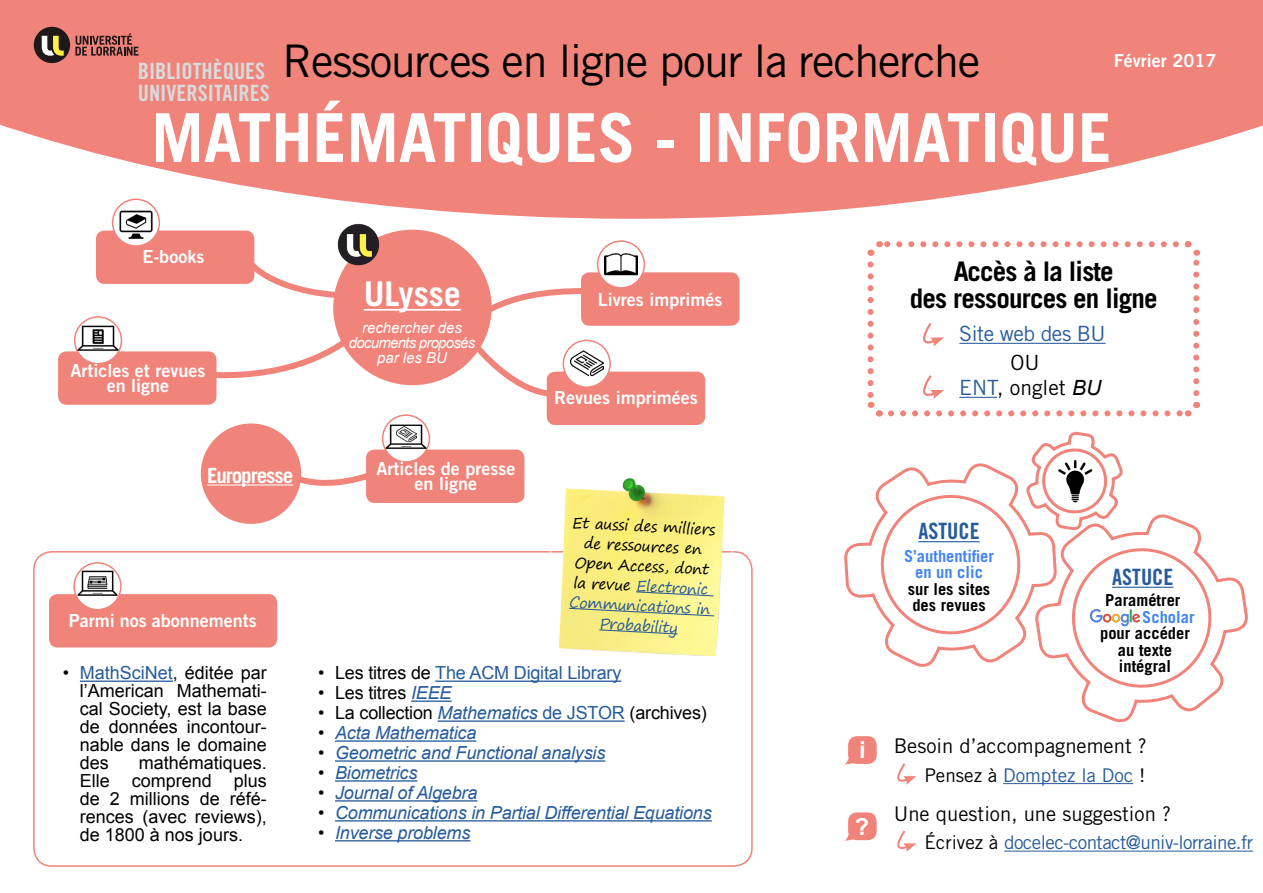
<style>
.page{position:relative;width:1263px;height:893px;background:#fff}
.page>*{position:absolute;margin:0;border:0;box-sizing:border-box;transform-origin:0 0}
.t1{font:700 67.5px "Trade Gothic LT Std";color:#fff}
.t2{font:45px "Trade Gothic LT Std";letter-spacing:-.03em;color:#000}
.t3{font:700 34.05px "Trade Gothic LT Std";color:#fff}
.t4{font:700 27px/27px "Trade Gothic LT Std";letter-spacing:-.03em;color:#000;text-align:center}
.t5{font:700 23.4px "Arial";color:#fff}
.t6{font:22.5px/22px "Trade Gothic LT Std Bd Cn 20";color:#d9dadb}
.t7{font:22.5px "Trade Gothic LT Std Bd Cn 20";color:#275b9b}
.t8{font:21px/25.5px "Trade Gothic LT Std";color:#000;text-align:center}
.t9{font:21px "Trade Gothic LT Std";letter-spacing:-.02em;color:#275b9b}
.t10{font:700 21px "Trade Gothic LT Std";letter-spacing:-.05em;color:#fff}
.t11{font:20.25px "Trade Gothic LT Std";color:#000}
.t12{font:18.9px "Trade Gothic LT Std";letter-spacing:-.03em;color:#275b9b}
.t13{font:18.9px "Trade Gothic LT Std";color:#275b9b}
.t14{font:18px/18px "Arial";color:#000;text-align:justify}
.t15{font:italic 18px "Arial";letter-spacing:-.01em;color:#275b9b}
.t16{font:18px/15px "Trade Gothic LT Std Bd 2";color:#fff;text-align:center}
.t17{font:18px "Arial";letter-spacing:-.01em;color:#275b9b}
.t18{font:700 16.5px/16.5px "Trade Gothic LT Std";color:#000}
.t19{font:700 16.5px/16.5px "Trade Gothic LT Std";color:#4285f4;text-align:center}
.t20{font:15px/20px "Segoe Print";color:#000;text-align:center}
.t21{font:italic 15px/15px "Arial";color:#fff;text-align:center}
.s1{color:#275b9b}
.s2{color:#000}
.s3{font-style:italic;color:#275b9b}
.s4{font-family:"Arial";font-style:italic}
</style>
<div class="page">
<svg style="left:210px;top:256px;width:187px;height:128px"></svg>
<svg style="left:292px;top:463px;width:75px;height:35px"></svg>
<svg style="left:445px;top:288px;width:148px;height:111px"></svg>
<svg style="left:0;top:0;width:1263px;height:219px;background:#f2948c"></svg>
<svg style="left:75px;top:33px;width:64px;height:23px"></svg>
<div style="left:34px;top:27px;width:36px;height:36px;background:#1e181a;border-radius:50%"></div>
<svg style="left:42px;top:36px;width:22px;height:20px"></svg>
<div style="left:547px;top:372px;width:158px;height:53px;background:#f0847a;border-radius:9px"></div>
<svg style="left:563px;top:340px;width:47px;height:47px"></svg>
<div style="left:563px;top:340px;width:48px;height:48px;border:2px solid #f0847a;border-radius:50%"></div>
<img style="left:570px;top:349px;width:33px;height:28px">
<div style="left:581px;top:272px;width:158px;height:54px;background:#f0847a;border-radius:9px"></div>
<div style="left:598px;top:241px;width:46px;height:47px;background:#fff;border-radius:50%"></div>
<div style="left:597px;top:240px;width:48px;height:49px;border:2px solid #f0847a;border-radius:50%"></div>
<img style="left:604px;top:253px;width:34px;height:23px">
<div style="left:96px;top:231px;width:158px;height:53px;background:#f0847a;border-radius:9px"></div>
<svg style="left:113px;top:199px;width:46px;height:47px"></svg>
<div style="left:112px;top:199px;width:48px;height:48px;border:2px solid #f0847a;border-radius:50%"></div>
<img style="left:114px;top:209px;width:44px;height:29px">
<div style="left:58px;top:351px;width:158px;height:54px;background:#f0847a;border-radius:9px"></div>
<div style="left:75px;top:317px;width:46px;height:47px;background:#fff;border-radius:50%"></div>
<div style="left:74px;top:316px;width:48px;height:48px;border:2px solid #f0847a;border-radius:50%"></div>
<img style="left:77px;top:325px;width:42px;height:26px">
<img style="left:87px;top:329px;width:19px;height:17px">
<div style="left:366px;top:450px;width:158px;height:53px;background:#f0847a;border-radius:9px"></div>
<div style="left:383px;top:415px;width:46px;height:47px;background:#fff;border-radius:50%"></div>
<div style="left:382px;top:414px;width:48px;height:49px;border:2px solid #f0847a;border-radius:50%"></div>
<img style="left:385px;top:424px;width:42px;height:25px">
<img style="left:396px;top:426px;width:20px;height:16px">
<div style="left:336px;top:232px;width:153px;height:150px;background:#f0847a;border-radius:50%"></div>
<div style="left:333px;top:230px;width:159px;height:155px;border:5px solid #f0847a;border-radius:50%"></div>
<img style="left:338px;top:223px;width:42px;height:42px">
<hr style="left:364px;top:309px;width:97px;height:2px;background:#fff">
<div style="left:204px;top:426px;width:94px;height:95px;background:#f0847a;border-radius:50%"></div>
<div style="left:201px;top:423px;width:100px;height:101px;border:5px solid #f0847a;border-radius:50%"></div>
<hr style="left:207px;top:484px;width:86px;height:1px;background:#fff">
<hr style="left:1003px;top:783px;width:130px;height:1px;background:#275b9b">
<hr style="left:1004px;top:851px;width:249px;height:1px;background:#275b9b">
<svg style="left:897px;top:763px;width:19px;height:22px"></svg>
<svg style="left:897px;top:830px;width:19px;height:22px"></svg>
<svg style="left:845px;top:736px;width:32px;height:28px"></svg>
<svg style="left:844px;top:812px;width:33px;height:29px"></svg>
<svg style="left:1081px;top:577px;width:167px;height:146px"></svg>
<svg style="left:844px;top:241px;width:379px;height:455px"></svg>
<hr style="left:918px;top:541px;width:62px;height:1px;background:#275b9b">
<hr style="left:1112px;top:587px;width:61px;height:1px;background:#275b9b">
<img style="left:1057px;top:461px;width:37px;height:41px">
<img style="left:1091px;top:609px;width:48px;height:18px">
<hr style="left:435px;top:680px;width:186px;height:2px;background:#275b9b">
<hr style="left:411px;top:700px;width:41px;height:2px;background:#275b9b">
<hr style="left:438px;top:720px;width:187px;height:2px;background:#275b9b">
<hr style="left:335px;top:740px;width:141px;height:2px;background:#275b9b">
<hr style="left:335px;top:760px;width:270px;height:2px;background:#275b9b">
<hr style="left:335px;top:780px;width:82px;height:2px;background:#275b9b">
<hr style="left:335px;top:800px;width:142px;height:2px;background:#275b9b">
<hr style="left:335px;top:820px;width:377px;height:1px;background:#275b9b">
<hr style="left:335px;top:840px;width:135px;height:1px;background:#275b9b">
<hr style="left:80px;top:680px;width:93px;height:2px;background:#275b9b">
<div style="left:33px;top:551px;width:720px;height:316px;border:2px solid #f0847a;border-radius:18px"></div>
<div style="left:49px;top:594px;width:228px;height:53px;background:#f0847a;border-radius:9px"></div>
<div style="left:74px;top:563px;width:47px;height:47px;background:#fff;border-radius:50%"></div>
<div style="left:73px;top:562px;width:49px;height:48px;border:2px solid #f0847a;border-radius:50%"></div>
<img style="left:77px;top:570px;width:41px;height:26px">
<img style="left:85px;top:571px;width:25px;height:19px">
<img style="left:558px;top:480px;width:167px;height:175px">
<svg style="left:635px;top:591px;width:80px;height:6px"></svg>
<svg style="left:568px;top:607px;width:147px;height:10px"></svg>
<svg style="left:598px;top:629px;width:81px;height:6px"></svg>
<h2 class="t2" style="left:283px;top:34px;width:699px">Ressources en ligne pour la recherche</h2>
<p class="t16" style="left:1114px;top:53px;width:104px">Février 2017</p>
<p class="t6" style="left:138px;top:60px;width:133px">BIBLIOTHÈQUES<br>UNIVERSITAIRES</p>
<h1 class="t1" style="left:151px;top:96px;width:962px">MATHÉMATIQUES - INFORMATIQUE</h1>
<p class="t16" style="left:142px;top:249px;width:63px">E-books</p>
<p class="t16" style="left:71px;top:363px;width:136px">Articles et revues en ligne</p>
<p class="t10" style="left:207px;top:462px;width:88px">Europresse</p>
<p class="t16" style="left:69px;top:612px;width:189px">Parmi nos abonnements</p>
<p class="t14" style="left:80px;top:664px;width:188px;text-indent:-17px">• <span class="s1">MathSciNet</span>, éditée par l’American Mathemati&shy;cal Society, est la base de données incontour&shy;nable dans le domaine des</p>
<p class="t14" style="left:80px;top:754px;width:188px;text-indent:59px">mathématiques.<br>Elle comprend plus de 2 millions de réfé&shy;rences (avec reviews), de 1800 à nos jours.</p>
<h3 class="t3" style="left:364px;top:273px;width:99px">ULysse</h3>
<p class="t21" style="left:349px;top:321px;width:128px">rechercher des documents proposés par les BU</p>
<p class="t16" style="left:376px;top:461px;width:140px">Articles de presse en ligne</p>
<p class="t16" style="left:598px;top:291px;width:126px">Livres imprimés</p>
<p class="t16" style="left:554px;top:390px;width:145px">Revues imprimées</p>
<p class="t20" style="left:573px;top:512px;width:145px;rotate:3deg">Et aussi des milliers de ressources en<br>Open Access, dont la revue <span class="s1">Electronic<br>Communications in<br>Probability</span></p>
<p class="t17" style="left:318px;top:661px;width:305px"><span class="s2">• Les titres de</span> The ACM Digital Library</p>
<p class="t14" style="left:318px;top:684px;width:135px">• Les titres <span class="s3">IEEE</span></p>
<p class="t14" style="left:318px;top:704px;width:390px">• La collection <span class="s3">Mathematics</span> <span class="s1">de JSTOR</span> (archives)</p>
<p class="t15" style="left:318px;top:721px;width:160px"><span class="s2">•</span> Acta Mathematica</p>
<p class="t15" style="left:318px;top:741px;width:289px"><span class="s2">•</span> Geometric and Functional analysis</p>
<p class="t15" style="left:318px;top:761px;width:101px"><span class="s2">•</span> Biometrics</p>
<p class="t15" style="left:318px;top:781px;width:161px"><span class="s2">•</span> Journal of Algebra</p>
<p class="t15" style="left:318px;top:801px;width:395px"><span class="s2">•</span> Communications in Partial Differential Equations</p>
<p class="t15" style="left:318px;top:821px;width:154px"><span class="s2">•</span> Inverse problems</p>
<h3 class="t4" style="left:910px;top:257px;width:249px">Accès à la liste<br>des ressources en ligne</h3>
<p class="t9" style="left:959px;top:321px;width:148px">Site web des BU</p>
<p class="t8" style="left:959px;top:349px;width:144px">OU<br><span class="s1">ENT</span>, onglet <span class="s4">BU</span></p>
<p class="t5" style="left:859px;top:734px;width:8px">i</p>
<p class="t5" style="left:855px;top:811px;width:16px">?</p>
<p class="t7" style="left:918px;top:518px;width:63px">ASTUCE</p>
<p class="t19" style="left:904px;top:548px;width:91px">S’authentifier en un clic</p>
<p class="t18" style="left:908px;top:581px;width:84px">sur les sites des revues</p>
<p class="t7" style="left:1112px;top:563px;width:63px">ASTUCE</p>
<p class="t18" style="left:1105px;top:592px;width:77px">Paramétrer</p>
<p class="t19" style="left:1142px;top:608px;width:54px">Scholar</p>
<p class="t18" style="left:1100px;top:625px;width:91px;text-align:center">pour accéder au texte intégral</p>
<p class="t11" style="left:894px;top:734px;width:255px">Besoin d’accompagnement ?</p>
<p class="t13" style="left:924px;top:764px;width:222px"><span class="s2">Pensez à</span> Domptez la Doc <span class="s2">!</span></p>
<p class="t11" style="left:894px;top:801px;width:279px">Une question, une suggestion ?</p>
<p class="t12" style="left:924px;top:831px;width:330px"><span class="s2">Écrivez à</span> docelec-contact@univ-lorraine.fr</p>
</div>
